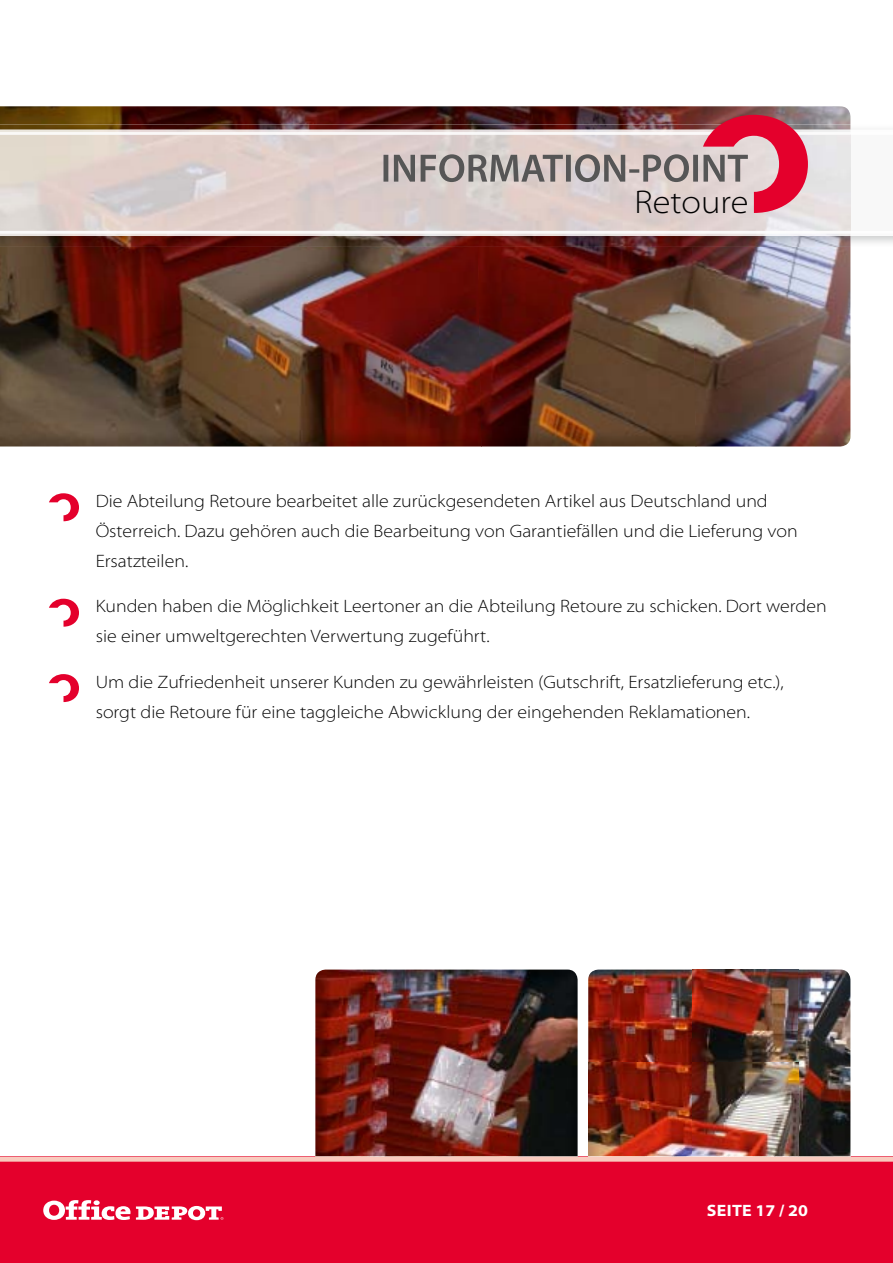
<style>
.page{position:relative;width:893px;height:1263px;background:#fff}
.page>*{position:absolute;margin:0;border:0;box-sizing:border-box;transform-origin:0 0}
.t1{font:300 semi-expanded 33px "Myriad Pro";color:#000}
.t2{font:300 semi-expanded 18px/30px "Myriad Pro";color:#000}
.t3{font:700 semi-expanded 16.5px "Myriad Pro";letter-spacing:.02em;color:#fff}
</style>
<div class="page">
<img style="left:588px;top:969px;width:262px;height:187px">
<img style="left:315px;top:969px;width:263px;height:187px">
<div style="left:0;top:1157px;width:893px;height:106px;background:#e4002c"></div>
<svg style="left:43px;top:1200px;width:180px;height:20px"></svg>
<svg style="left:0;top:1156px;width:893px;height:6px;background:#f4b7b0"></svg>
<img style="left:0;top:106px;width:850px;height:19px">
<img style="left:0;top:247px;width:478px;height:199px">
<img style="left:478px;top:247px;width:214px;height:199px">
<img style="left:692px;top:247px;width:158px;height:199px">
<img style="left:0;top:125px;width:893px;height:122px">
<img style="left:0;top:130px;width:893px;height:106px">
<img style="left:0;top:132px;width:893px;height:101px">
<svg style="left:49px;top:493px;width:30px;height:28px"></svg>
<svg style="left:49px;top:599px;width:30px;height:28px"></svg>
<svg style="left:49px;top:674px;width:30px;height:28px"></svg>
<svg style="left:383px;top:115px;width:425px;height:98px;background:#c09b9e"></svg>
<h1 class="t1" style="left:634px;top:184px;width:115px">Retoure</h1>
<p class="t2" style="left:96px;top:486px;width:703px">Die Abteilung Retoure bearbeitet alle zurückgesendeten Artikel aus Deutschland und<br>Österreich. Dazu gehören auch die Bearbeitung von Garantiefällen und die Lieferung von<br>Ersatzteilen.</p>
<p class="t2" style="left:96px;top:591px;width:732px">Kunden haben die Möglichkeit Leertoner an die Abteilung Retoure zu schicken. Dort werden sie einer umweltgerechten Verwertung zugeführt.</p>
<p class="t2" style="left:96px;top:667px;width:689px">Um die Zufriedenheit unserer Kunden zu gewährleisten (Gutschrift, Ersatzlieferung etc.), sorgt die Retoure für eine taggleiche Abwicklung der eingehenden Reklamationen.</p>
<p class="t3" style="left:707px;top:1201px;width:103px">SEITE 17 / 20</p>
</div>
